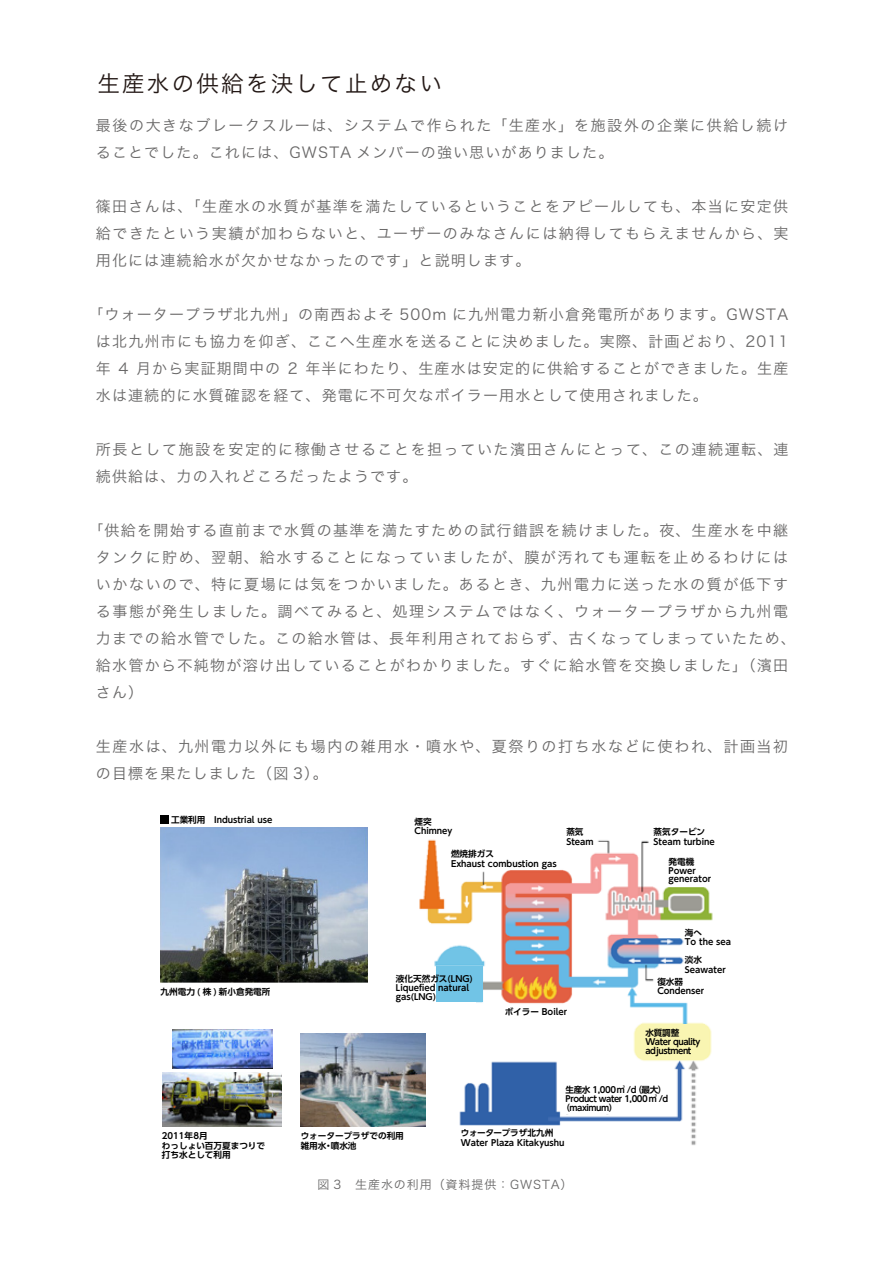
<style>
.page{position:relative;width:893px;height:1263px;background:#fff}
.page>*{position:absolute;margin:0;border:0;box-sizing:border-box;transform-origin:0 0}
.t1{font:22.5px "Hira Kaku Pro W3";letter-spacing:.1em;color:#231815}
.t2{font:15px/27px "Hira Kaku Pro W3";letter-spacing:.105em;color:#686767}
.t3{font:12px "Hira Kaku Pro W3";letter-spacing:.075em;color:#686767}
.t4{font:700 8.55px/9.3px "UD Shin Go Pro De";color:#000}
.t5{font:700 8.55px/9.3px "UD Shin Go Pro De";letter-spacing:-.05em;color:#000}
</style>
<div class="page">
<img style="left:419px;top:839px;width:294px;height:306px">
<svg style="left:401px;top:1032px;width:28px;height:95px"></svg>
<div style="left:500px;top:1005px;width:71px;height:13px;background:#fff"></div>
<div style="left:684px;top:926px;width:45px;height:23px;background:#fff"></div>
<div style="left:684px;top:953px;width:45px;height:23px;background:#fff"></div>
<div style="left:656px;top:975px;width:46px;height:23px;background:#fff"></div>
<div style="left:549px;top:826px;width:46px;height:22px;background:#fff"></div>
<div style="left:649px;top:825px;width:67px;height:22px;background:#fff"></div>
<div style="left:664px;top:851px;width:49px;height:36px;background:#fff"></div>
<div style="left:447px;top:847px;width:112px;height:22px;background:#fff"></div>
<div style="left:456px;top:1126px;width:113px;height:22px;background:#fff"></div>
<div style="left:561px;top:1082px;width:113px;height:32px;background:#fff"></div>
<div style="left:641px;top:1025px;width:63px;height:34px;background:#f9f5b2"></div>
<div style="left:392px;top:972px;width:83px;height:36px;background:#fff"></div>
<div style="left:436px;top:966px;width:46px;height:36px;background:#71c4e6"></div>
<img style="left:161px;top:827px;width:206px;height:156px">
<div style="left:161px;top:816px;width:8px;height:8px;background:#000"></div>
<img style="left:300px;top:1034px;width:125px;height:93px">
<img style="left:172px;top:1029px;width:100px;height:39px">
<img style="left:163px;top:1072px;width:119px;height:55px">
<h1 class="t1" style="left:97px;top:64px;width:346px">生産水の供給を決して止めない</h1>
<p class="t2" style="left:96px;top:111px;width:693px">最後の大きなブレークスルーは、システムで作られた「生産水」を施設外の企業に供給し続けることでした。これには、GWSTA メンバーの強い思いがありました。</p>
<p class="t2" style="left:96px;top:192px;width:694px;text-align:justify">篠田さんは、「生産水の水質が基準を満たしているということをアピールしても、本当に安定供給できたという実績が加わらないと、ユーザーのみなさんには納得してもらえませんから、実用化には連続給水が欠かせなかったのです」と説明します。</p>
<p class="t2" style="left:96px;top:300px;width:694px;text-align:justify;text-indent:-8px">「ウォータープラザ北九州」の南西およそ 500m に九州電力新小倉発電所があります。GWSTAは北九州市にも協力を仰ぎ、ここへ生産水を送ることに決めました。実際、計画どおり、2011年 4 月から実証期間中の 2 年半にわたり、生産水は安定的に供給することができました。生産水は連続的に水質確認を経て、発電に不可欠なボイラー用水として使用されました。</p>
<p class="t2" style="left:96px;top:435px;width:694px">所長として施設を安定的に稼働させることを担っていた濱田さんにとって、この連続運転、連続供給は、力の入れどころだったようです。</p>
<p class="t2" style="left:96px;top:516px;width:701px;text-indent:-8px">「供給を開始する直前まで水質の基準を満たすための試行錯誤を続けました。夜、生産水を中継タンクに貯め、翌朝、給水することになっていましたが、膜が汚れても運転を止めるわけにはいかないので、特に夏場には気をつかいました。あるとき、九州電力に送った水の質が低下する事態が発生しました。調べてみると、処理システムではなく、ウォータープラザから九州電力までの給水管でした。この給水管は、長年利用されておらず、古くなってしまっていたため、給水管から不純物が溶け出していることがわかりました。すぐに給水管を交換しました」（濱田さん）</p>
<p class="t2" style="left:96px;top:732px;width:693px">生産水は、九州電力以外にも場内の雑用水・噴水や、夏祭りの打ち水などに使われ、計画当初の目標を果たしました（図 3）。</p>
<p class="t4" style="left:414px;top:816px;width:39px">煙突<br>Chimney</p>
<p class="t4" style="left:171px;top:814px;width:103px">工業利用　Industrial use</p>
<p class="t4" style="left:566px;top:827px;width:29px">蒸気<br>Steam</p>
<p class="t4" style="left:653px;top:827px;width:63px">蒸気タービン<br>Steam turbine</p>
<p class="t4" style="left:668px;top:857px;width:29px">発電機<br>Power</p>
<p class="t4" style="left:668px;top:874px;width:44px">generator</p>
<p class="t4" style="left:451px;top:849px;width:107px">燃焼排ガス<br>Exhaust combustion gas</p>
<p class="t4" style="left:161px;top:987px;width:111px">九州電力 ( 株 ) 新小倉発電所</p>
<p class="t4" style="left:396px;top:974px;width:78px">液化天然ガス(LNG)<br>Liquefied natural gas(LNG)</p>
<p class="t4" style="left:504px;top:1007px;width:64px">ボイラー Boiler</p>
<p class="t4" style="left:685px;top:928px;width:48px">海へ<br>To the sea</p>
<p class="t4" style="left:685px;top:955px;width:42px">淡水<br>Seawater</p>
<p class="t4" style="left:657px;top:976px;width:48px">復水器<br>Condenser</p>
<p class="t5" style="left:645px;top:1028px;width:57px">水質調整<br>Water quality adjustment</p>
<p class="t4" style="left:565px;top:1084px;width:102px">生産水 1,000㎥ /d（最大）</p>
<p class="t5" style="left:565px;top:1094px;width:104px">Product water 1,000㎥ /d</p>
<p class="t5" style="left:561px;top:1103px;width:58px">（maximum）</p>
<p class="t4" style="left:162px;top:1131px;width:105px">2011年8月<br>わっしょい百万夏まつりで打ち水として利用</p>
<p class="t4" style="left:301px;top:1131px;width:105px">ウォータープラザでの利用雑用水・噴水池</p>
<p class="t4" style="left:461px;top:1128px;width:105px">ウォータープラザ北九州<br>Water Plaza Kitakyushu</p>
<p class="t3" style="left:317px;top:1174px;width:256px">図 3　生産水の利用（資料提供：GWSTA）</p>
</div>
